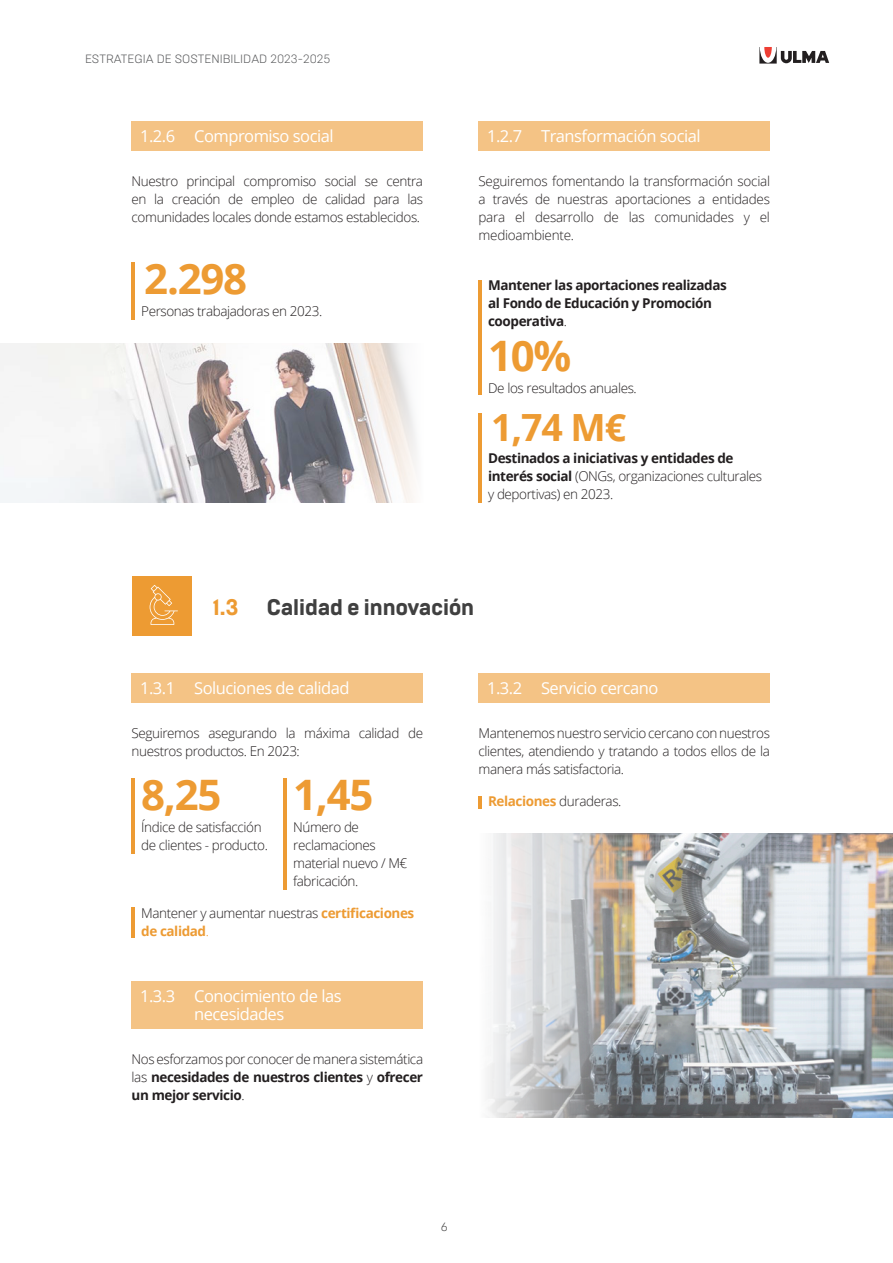
<style>
.page{position:relative;width:893px;height:1263px;background:#fff}
.page>*{position:absolute;margin:0;border:0;box-sizing:border-box;transform-origin:0 0}
.t1{font:700 42px "Open Sans";letter-spacing:-.03em;color:#ed9b33}
.t2{font:700 37.5px "Open Sans";color:#ed9b33}
.t3{font:800 22.5px "Brutal Type";letter-spacing:-.03em;color:#404040}
.t4{font:16.5px/18px "Open Sans";letter-spacing:-.03em;color:#fff;text-align:center}
.t5{font:300 13.5px/18px "Open Sans";letter-spacing:-.03em;color:#231f20}
.t6{font:700 13.5px/18px "Open Sans";letter-spacing:-.03em;color:#231f20;text-align:justify}
.t7{font:700 13.5px "Open Sans";letter-spacing:-.03em;color:#ed9b33}
.t8{font:300 12px "Brutal Type";color:#57585a}
.t9{font:300 12px "Brutal Type";color:#404040}
.s1{font-weight:300}
.s2{font-weight:700}
.s3{color:#ed9b33}
.s4{font-weight:700;color:#ed9b33}
.s5{font-weight:300;color:#231f20}
</style>
<div class="page">
<svg style="left:759px;top:47px;width:70px;height:17px"></svg>
<img style="left:0;top:343px;width:417px;height:160px">
<img style="left:487px;top:834px;width:406px;height:283px">
<div style="left:132px;top:576px;width:59px;height:60px;background:#ed9b33"></div>
<svg style="left:150px;top:585px;width:28px;height:40px"></svg>
<div style="left:132px;top:121px;width:291px;height:30px;background:#f4c385"></div>
<div style="left:479px;top:673px;width:291px;height:30px;background:#f4c385"></div>
<div style="left:132px;top:673px;width:291px;height:30px;background:#f4c385"></div>
<div style="left:132px;top:981px;width:291px;height:47px;background:#f4c385"></div>
<div style="left:479px;top:121px;width:291px;height:30px;background:#f4c385"></div>
<hr style="left:132px;top:262px;width:3px;height:57px;background:#ed9b33">
<svg style="left:479px;top:796px;width:3px;height:13px"></svg>
<hr style="left:132px;top:907px;width:3px;height:31px;background:#ed9b33">
<hr style="left:479px;top:280px;width:3px;height:115px;background:#ed9b33">
<hr style="left:479px;top:413px;width:3px;height:90px;background:#ed9b33">
<hr style="left:132px;top:778px;width:3px;height:76px;background:#ed9b33">
<hr style="left:284px;top:778px;width:3px;height:111px;background:#ed9b33">
<p class="t8" style="left:85px;top:52px;width:247px">ESTRATEGIA DE SOSTENIBILIDAD 2023-2025</p>
<p class="t4" style="left:140px;top:127px;width:195px">1.2.6 Compromiso social</p>
<p class="t5" style="left:132px;top:172px;width:293px;text-align:justify">Nuestro principal compromiso social se centra en la creación de empleo de calidad para las comunidades locales donde estamos establecidos.</p>
<h1 class="t1" style="left:144px;top:249px;width:104px">2.298</h1>
<p class="t5" style="left:141px;top:302px;width:183px">Personas trabajadoras en 2023.</p>
<p class="t4" style="left:487px;top:127px;width:215px">1.2.7 Transformación social</p>
<p class="t5" style="left:479px;top:172px;width:293px;text-align:justify">Seguiremos fomentando la transformación social a través de nuestras aportaciones a entidades para el desarrollo de las comunidades y el medioambiente.</p>
<p class="t6" style="left:488px;top:276px;width:240px;text-align:left">Mantener las aportaciones realizadas al Fondo de Educación y Promoción cooperativa<span class="s1">.</span></p>
<h1 class="t1" style="left:488px;top:326px;width:85px">10%</h1>
<p class="t5" style="left:488px;top:379px;width:150px">De los resultados anuales.</p>
<h2 class="t2" style="left:491px;top:401px;width:136px">1,74 M€</h2>
<p class="t5" style="left:488px;top:449px;width:276px"><span class="s2">Destinados a iniciativas y entidades de interés social</span> (ONGs, organizaciones culturales y deportivas) en 2023.</p>
<h3 class="t3" style="left:213px;top:594px;width:263px"><span class="s3">1.3</span> Calidad e innovación</h3>
<p class="t4" style="left:140px;top:679px;width:211px">1.3.1 Soluciones de calidad</p>
<p class="t4" style="left:487px;top:679px;width:173px">1.3.2 Servicio cercano</p>
<p class="t5" style="left:132px;top:724px;width:293px">Seguiremos asegurando la máxima calidad de nuestros productos. En 2023:</p>
<h1 class="t1" style="left:141px;top:765px;width:82px">8,25</h1>
<p class="t5" style="left:141px;top:818px;width:128px">Índice de satisfacción de clientes - producto.</p>
<h1 class="t1" style="left:293px;top:765px;width:82px">1,45</h1>
<p class="t5" style="left:293px;top:818px;width:116px">Número de reclamaciones material nuevo / M€ fabricación.</p>
<p class="t5" style="left:141px;top:904px;width:275px">Mantener y aumentar nuestras <span class="s4">certificaciones de calidad</span><span class="s3">.</span></p>
<p class="t4" style="left:140px;top:987px;width:203px">1.3.3 Conocimiento de las necesidades</p>
<p class="t6" style="left:132px;top:1050px;width:293px"><span class="s1">Nos esforzamos por conocer de manera sistemática las</span> necesidades de nuestros clientes <span class="s1">y</span> ofrecer un mejor servicio<span class="s1">.</span></p>
<p class="t5" style="left:479px;top:724px;width:293px;text-align:justify">Mantenemos nuestro servicio cercano con nuestros clientes, atendiendo y tratando a todos ellos de la manera más satisfactoria.</p>
<p class="t7" style="left:488px;top:792px;width:135px">Relaciones <span class="s5">duraderas.</span></p>
<p class="t9" style="left:441px;top:1219px;width:8px">6</p>
</div>
